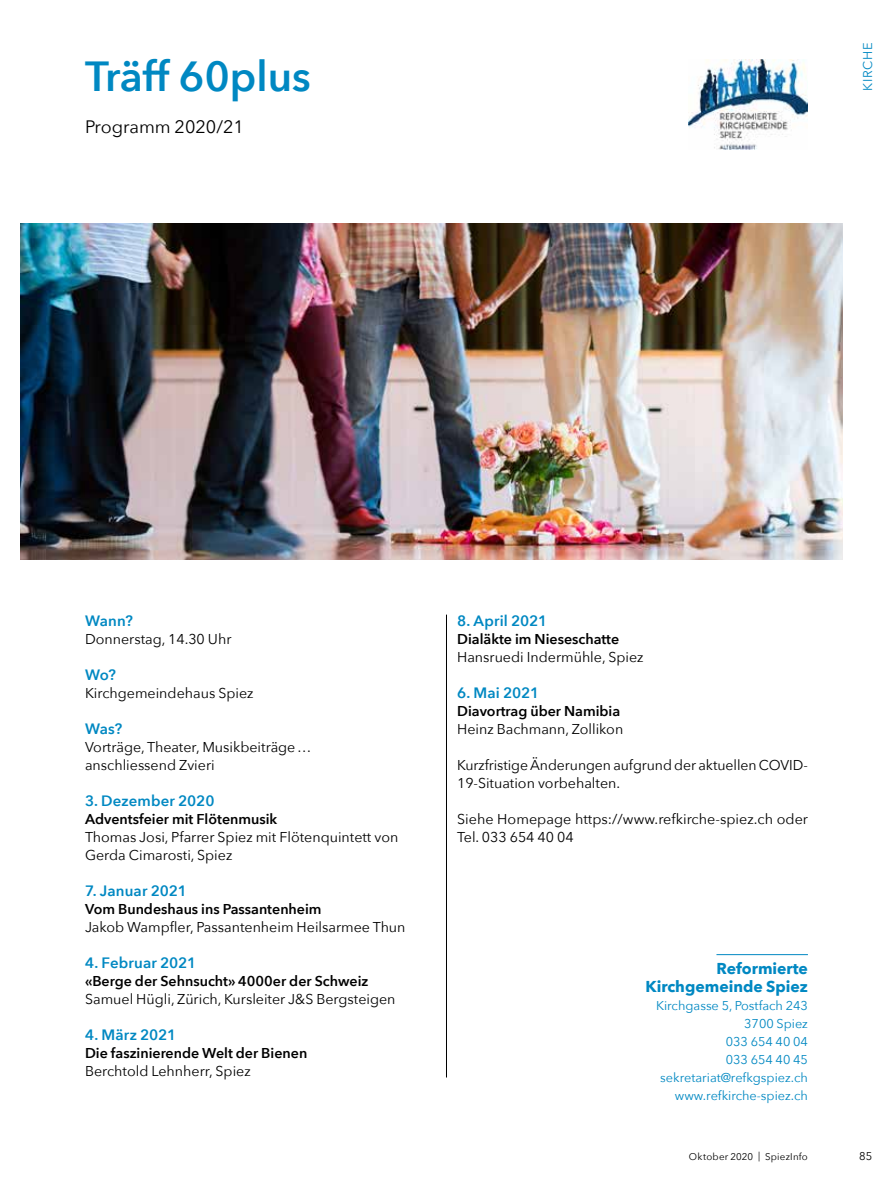
<style>
.page{position:relative;width:893px;height:1191px;background:#fff}
.page>*{position:absolute;margin:0;border:0;box-sizing:border-box;transform-origin:0 0}
.t1{font:600 42px "Avenir Next";color:#0088c2}
.t2{font:18px "Avenir Next";color:#000}
.t3{font:700 15.75px/18px "Avenir Next";color:#0088c2;text-align:right}
.t4{font:600 15px "Avenir Next";letter-spacing:.01em;color:#0088c2}
.t5{font:14.25px/18px "Avenir Next";color:#000}
.t6{font:600 14.25px "Avenir Next";color:#000}
.t7{font:12.75px/18px "Avenir Next";color:#0088c2;text-align:right}
.t8{font:11.25px "Avenir Next";color:#000}
.t9{font:9.75px "Avenir Next";letter-spacing:.02em;color:#000}
</style>
<div class="page">
<hr style="left:446px;top:615px;width:1px;height:462px;background:#000">
<hr style="left:716px;top:954px;width:92px;height:1px;background:#0088c2">
<img style="left:688px;top:59px;width:120px;height:91px">
<img style="left:21px;top:224px;width:821px;height:335px">
<h1 class="t1" style="left:85px;top:40px;width:227px">Träff 60plus</h1>
<p class="t2" style="left:85px;top:111px;width:160px">Programm 2020/21</p>
<p class="t7" style="left:858px;top:91px;width:51px;rotate:-90deg">KIRCHE</p>
<p class="t4" style="left:85px;top:607px;width:49px">Wann?</p>
<p class="t5" style="left:85px;top:629px;width:148px">Donnerstag, 14.30 Uhr</p>
<p class="t4" style="left:85px;top:661px;width:32px">Wo?</p>
<p class="t5" style="left:85px;top:683px;width:170px">Kirchgemeindehaus Spiez</p>
<p class="t4" style="left:85px;top:715px;width:39px">Was?</p>
<p class="t5" style="left:85px;top:737px;width:228px">Vorträge, Theater, Musikbeiträge… anschliessend Zvieri</p>
<p class="t4" style="left:85px;top:787px;width:131px">3. Dezember 2020</p>
<p class="t6" style="left:85px;top:806px;width:194px">Adventsfeier mit Flötenmusik</p>
<p class="t5" style="left:85px;top:827px;width:315px">Thomas Josi, Pfarrer Spiez mit Flötenquintett von<br>Gerda Cimarosti, Spiez</p>
<p class="t4" style="left:85px;top:878px;width:103px">7. Januar 2021</p>
<p class="t6" style="left:85px;top:897px;width:238px">Vom Bundeshaus ins Passantenheim</p>
<p class="t5" style="left:85px;top:917px;width:322px">Jakob Wampfler, Passantenheim Heilsarmee Thun</p>
<p class="t4" style="left:85px;top:950px;width:113px">4. Februar 2021</p>
<p class="t6" style="left:85px;top:969px;width:285px">«Berge der Sehnsucht» 4000er der Schweiz</p>
<p class="t5" style="left:85px;top:989px;width:312px">Samuel Hügli, Zürich, Kursleiter J&amp;S Bergsteigen</p>
<p class="t4" style="left:85px;top:1022px;width:93px">4. März 2021</p>
<p class="t6" style="left:85px;top:1041px;width:224px">Die faszinierende Welt der Bienen</p>
<p class="t5" style="left:85px;top:1061px;width:167px">Berchtold Lehnherr, Spiez</p>
<p class="t4" style="left:457px;top:607px;width:92px">8. April 2021</p>
<p class="t6" style="left:457px;top:626px;width:164px">Dialäkte im Nieseschatte</p>
<p class="t5" style="left:457px;top:647px;width:188px">Hansruedi Indermühle, Spiez</p>
<p class="t4" style="left:457px;top:679px;width:84px">6. Mai 2021</p>
<p class="t6" style="left:457px;top:698px;width:165px">Diavortrag über Namibia</p>
<p class="t5" style="left:457px;top:719px;width:168px">Heinz Bachmann, Zollikon</p>
<p class="t5" style="left:457px;top:755px;width:352px">Kurzfristige Änderungen aufgrund der aktuellen COVID-<br>19-Situation vorbehalten.</p>
<p class="t5" style="left:457px;top:809px;width:352px">Siehe Homepage https://www.refkirche-spiez.ch oder<br>Tel. 033 654 40 04</p>
<p class="t3" style="left:646px;top:959px;width:164px">Reformierte<br>Kirchgemeinde Spiez</p>
<p class="t7" style="left:656px;top:996px;width:153px">Kirchgasse 5, Postfach 243<br>3700 Spiez<br>033 654 40 04<br>033 654 40 45 sekretariat@refkgspiez.ch www.refkirche-spiez.ch</p>
<p class="t9" style="left:689px;top:1148px;width:120px">Oktober 2020 | SpiezInfo</p>
<p class="t8" style="left:859px;top:1147px;width:15px">85</p>
</div>
